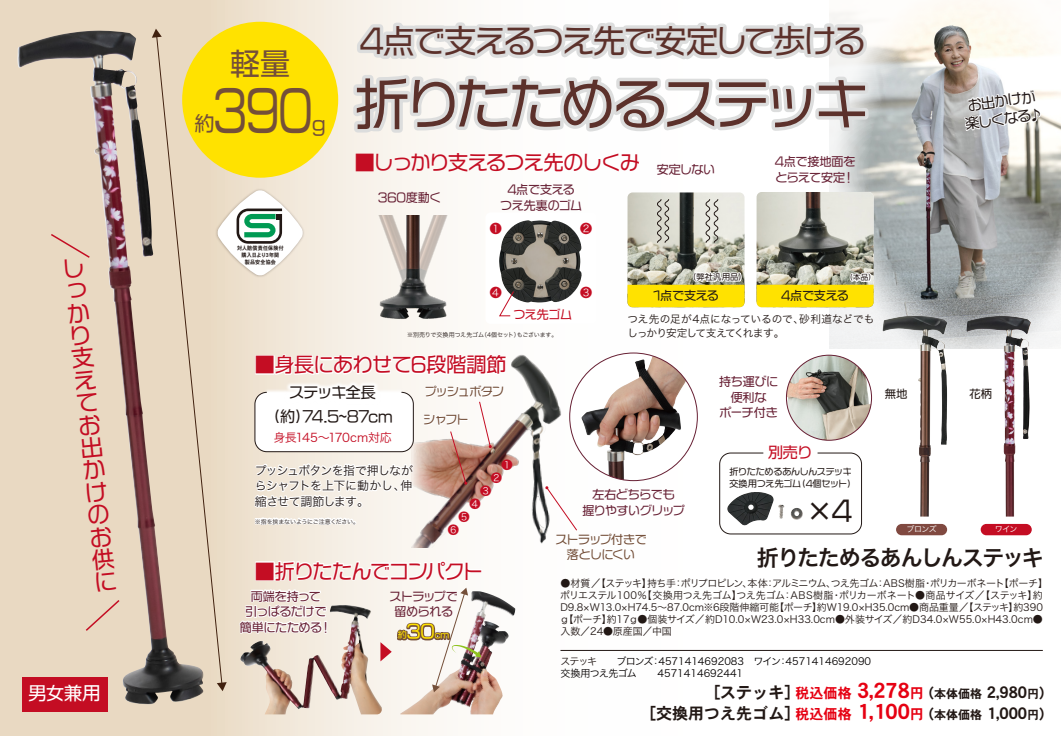
<style>
.page{position:relative;width:1061px;height:736px;background:#fff}
.page>*{position:absolute;margin:0;border:0;box-sizing:border-box;transform-origin:0 0}
.t1{font:55px "VDL Logona Regular";letter-spacing:-.065em;color:#5c312b}
.t2{font:53.8px "VDL Logona Regular";color:#744f39;scale:.8 1}
.t3{font:32px "VDL Logona Regular";letter-spacing:-.045em;color:#5c312b}
.t4{font:30px "VDL Logona Regular";color:#744f39}
.t5{font:27px "VDL Logona Regular";color:#221815}
.t6{font:22.5px/22.5px "VDL Logona Regular";color:#c40d23;text-align:justify}
.t7{font:22px "Hira Kaku Pro W6";letter-spacing:-.065em;color:#221815}
.t8{font:20px "VDL Logona Regular";letter-spacing:-.04em;color:#c40d23}
.t9{font:20px "VDL Logona Regular";letter-spacing:-.02em;color:#c40d23}
.t10{font:20px "VDL Logona Regular";color:#744f39}
.t11{font:18px "VDL Logona Regular";color:#fff}
.t12{font:16px/21px "DFHS Gothic W7 MP RKSJ H";color:#221815;text-align:right}
.t13{font:15px "VDL Logona Regular";letter-spacing:-.04em;color:#221815}
.t14{font:15px "VDL Logona Regular";color:#c40d23}
.t15{font:14px/18.2px "VDL Logona Regular";color:#221815;text-align:center}
.t16{font:12px/15.6px "VDL Logona Regular";letter-spacing:-.025em;color:#672034;text-align:center}
.t17{font:12px/15.6px "Hira Kaku Pro N W3";letter-spacing:-.055em;color:#221815;text-align:justify}
.t18{font:12px/14.4px "VDL Logona Regular";letter-spacing:-.065em;color:#744f39;text-align:center}
.t19{font:12px "Hira Kaku Pro N W3";letter-spacing:-.04em;color:#c40d23}
.t20{font:12px "VDL Logona Regular";letter-spacing:-.015em;color:#221815}
.t21{font:12px "VDL Logona Regular";letter-spacing:-.03em;color:#c40d23}
.t22{font:11.2px "Hira Kaku Pro N W3";color:#c40d23}
.t23{font:11.2px "VDL Logona Regular";color:#221815}
.t24{font:10.7px/13.9px "Hira Kaku Pro N W3";letter-spacing:-.03em;color:#221815}
.t25{font:10px/12px "Hira Kaku Pro W3";letter-spacing:-.015em;color:#221815}
.t26{font:10px/12px "Hira Kaku Pro W3";color:#040000}
.t27{font:9px/11.7px "VDL Logona Regular";letter-spacing:-.02em;color:#221815}
.t28{font:9px "VDL Logona Regular";color:#ffe200}
.t29{font:8.2px "VDL Logona Regular";letter-spacing:.02em;color:#221815}
.t30{font:8px "Hira Kaku Pro W3";letter-spacing:-.075em;color:#fff}
.t31{font:7.6px "VDL Logona Regular";color:#221815}
.t32{font:6px "Hira Kaku Pro N W3";letter-spacing:-.03em;color:#221815}
.t33{font:5.5px/6.9px "DFHS Gothic W7 MP RKSJ H";letter-spacing:.025em;color:#221815;text-align:center;scale:.92 1}
.s1{font-size:18px}
.s2{font-size:14px;color:#e60012}
.s3{font-size:21px;color:#e60012}
.s4{font-size:14px}
.s5{font-size:12px}
</style>
<div class="page">
<div style="left:0;top:0;width:707px;height:736px;background:linear-gradient(to right,#e4d1b6,#fff)"></div>
<img style="left:828px;top:0;width:232px;height:348px">
<div style="left:182px;top:22px;width:156px;height:156px;background:#ffe200;border-radius:50%"></div>
<img style="left:223px;top:154px;width:116px;height:157px">
<svg style="left:223px;top:190px;width:80px;height:86px"></svg>
<img style="left:17px;top:31px;width:188px;height:673px">
<svg style="left:49px;top:232px;width:42px;height:27px"></svg>
<svg style="left:84px;top:598px;width:37px;height:34px"></svg>
<img style="left:627px;top:192px;width:117px;height:78px">
<svg style="left:656px;top:198px;width:13px;height:46px"></svg>
<svg style="left:705px;top:198px;width:13px;height:46px"></svg>
<img style="left:756px;top:192px;width:117px;height:75px">
<svg style="left:627px;top:270px;width:117px;height:37px;background:#e3d245"></svg>
<svg style="left:756px;top:267px;width:117px;height:40px;background:#decd4a"></svg>
<img style="left:882px;top:316px;width:64px;height:200px">
<img style="left:1005px;top:472px;width:10px;height:44px">
<img style="left:958px;top:303px;width:84px;height:169px">
<img style="left:727px;top:492px;width:46px;height:33px">
<img style="left:778px;top:504px;width:25px;height:16px">
<div style="left:719px;top:452px;width:142px;height:82px;border:1px solid #221815;border-radius:11px"></div>
<div style="left:230px;top:354px;width:20px;height:76px;background:#ecdfcc"></div>
<img style="left:401px;top:343px;width:183px;height:204px">
<svg style="left:545px;top:478px;width:132px;height:83px"></svg>
<svg style="left:569px;top:353px;width:128px;height:127px"></svg>
<img style="left:581px;top:359px;width:70px;height:64px">
<img style="left:787px;top:355px;width:83px;height:85px">
<img style="left:363px;top:215px;width:98px;height:75px">
<div style="left:485px;top:212px;width:111px;height:112px;background:#fff;border-radius:5px"></div>
<img style="left:499px;top:220px;width:82px;height:82px">
<div style="left:490px;top:223px;width:10px;height:10px;background:#fff;border-radius:50%"></div>
<svg style="left:252px;top:290px;width:262px;height:252px"></svg>
<div style="left:895px;top:524px;width:51px;height:11px;background:#804940;border-radius:6px"></div>
<div style="left:980px;top:524px;width:51px;height:11px;background:#c40d23;border-radius:6px"></div>
<svg style="left:962px;top:88px;width:79px;height:58px"></svg>
<img style="left:303px;top:692px;width:51px;height:12px">
<img style="left:400px;top:692px;width:82px;height:22px">
<svg style="left:234px;top:559px;width:249px;height:133px"></svg>
<svg style="left:350px;top:13px;width:550px;height:123px"></svg>
<div style="left:22px;top:677px;width:85px;height:34px;background:#c40d23"></div>
<svg style="left:155px;top:35px;width:68px;height:650px;background:#e1d0a8"></svg>
<svg style="left:152px;top:29px;width:10px;height:9px"></svg>
<svg style="left:217px;top:682px;width:10px;height:9px"></svg>
<hr style="left:560px;top:650px;width:482px;height:1px;background:#221815">
<h3 class="t4" style="left:230px;top:43px;width:61px">軽量</h3>
<h2 class="t2" style="left:214px;top:74px;width:124px">390</h2>
<h3 class="t10" style="left:194px;top:110px;width:21px">約</h3>
<h3 class="t10" style="left:312px;top:110px;width:15px">g</h3>
<h3 class="t3" style="left:359px;top:19px;width:507px">4点で支えるつえ先で安定して歩ける</h3>
<h1 class="t1" style="left:354px;top:67px;width:516px">折りたためるステッキ</h1>
<h3 class="t8" style="left:354px;top:149px;width:362px">■しっかり支えるつえ先のしくみ <sub>安定しない</sub></h3>
<p class="t16" style="left:774px;top:153px;width:82px;text-align:left">4点で接地面をとらえて安定！</p>
<p class="t16" style="left:500px;top:182px;width:84px">4点で支えるつえ先裏のゴム</p>
<p class="t16" style="left:378px;top:189px;width:65px">360度動く</p>
<p class="t19" style="left:489px;top:217px;width:13px">❶</p>
<p class="t19" style="left:580px;top:217px;width:13px">❷</p>
<h3 class="t15" style="left:961px;top:96px;width:80px;rotate:-7deg">お出かけが楽しくなる♪</h3>
<p class="t33" style="left:237px;top:245px;width:52px">対人賠償責任保険付購入日より3年間</p>
<h3 class="t6" style="left:60px;top:258px;width:14px;rotate:-6deg">しっかり支えてお出かけのお供に</h3>
<p class="t33" style="left:245px;top:259px;width:35px">製品安全協会</p>
<p class="t29" style="left:688px;top:271px;width:60px">（弊社汎用品）</p>
<p class="t31" style="left:845px;top:272px;width:32px">（本品）</p>
<p class="t19" style="left:489px;top:282px;width:13px">❹</p>
<p class="t19" style="left:580px;top:282px;width:13px">❸</p>
<p class="t20" style="left:653px;top:288px;width:67px">1点で支える</p>
<p class="t20" style="left:781px;top:288px;width:69px">4点で支える</p>
<p class="t21" style="left:513px;top:307px;width:60px">つえ先ゴム</p>
<p class="t24" style="left:627px;top:311px;width:248px">つえ先の足が4点になっているので、砂利道などでもしっかり安定して支えてくれます。</p>
<p class="t32" style="left:407px;top:329px;width:152px">※別売りで交換用つえ先ゴム（4個セット）もございます。</p>
<h3 class="t9" style="left:255px;top:351px;width:253px">■身長にあわせて6段階調節</h3>
<h3 class="t13" style="left:265px;top:406px;width:129px">（約）74.5̃87cm</h3>
<p class="t19" style="left:273px;top:426px;width:120px">身長145～170cm対応</p>
<p class="t16" style="left:719px;top:373px;width:60px">持ち運びに便利な<br>ポーチ付き</p>
<h3 class="t13" style="left:289px;top:382px;width:88px">ステッキ全長</h3>
<p class="t18" style="left:424px;top:384px;width:81px">プッシュボタン</p>
<p class="t23" style="left:884px;top:386px;width:24px">無地</p>
<p class="t23" style="left:969px;top:386px;width:24px">花柄</p>
<p class="t18" style="left:423px;top:412px;width:46px">シャフト</p>
<h3 class="t14" style="left:767px;top:442px;width:46px">別売り</h3>
<p class="t22" style="left:501px;top:455px;width:13px">❶</p>
<p class="t17" style="left:255px;top:461px;width:160px">プッシュボタンを指で押しながらシャフトを上下に動かし、伸縮させて調節します。</p>
<p class="t27" style="left:729px;top:465px;width:128px">折りたためるあんしんステッキ交換用つえ先ゴム（4個セット）</p>
<p class="t22" style="left:490px;top:468px;width:13px">❷</p>
<p class="t22" style="left:480px;top:481px;width:13px">❸</p>
<p class="t16" style="left:582px;top:486px;width:104px">左右どちらでも<br>握りやすいグリップ</p>
<p class="t22" style="left:469px;top:494px;width:13px">❹</p>
<h3 class="t5" style="left:806px;top:492px;width:48px">×4</h3>
<p class="t22" style="left:458px;top:507px;width:13px">❺</p>
<p class="t32" style="left:255px;top:516px;width:106px">※指を挟まないようにご注意ください。</p>
<p class="t22" style="left:448px;top:520px;width:13px">❻</p>
<p class="t30" style="left:906px;top:522px;width:32px">ブロンズ</p>
<p class="t30" style="left:994px;top:522px;width:24px">ワイン</p>
<p class="t18" style="left:555px;top:532px;width:93px">ストラップ付きで落としにくい</p>
<h3 class="t7" style="left:756px;top:537px;width:288px">折りたためるあんしんステッキ</h3>
<h3 class="t8" style="left:255px;top:557px;width:229px">■折りたたんでコンパクト</h3>
<p class="t25" style="left:559px;top:577px;width:490px">●材質／【ステッキ】持ち手：ポリプロピレン、本体：アルミニウム、つえ先ゴム：ABS樹脂・ポリカーボネート【ポーチ】ポリエステル100％【交換用つえ先ゴム】つえ先ゴム：ABS樹脂・ポリカーボネート●商品サイズ／【ステッキ】約D9.8×W13.0×H74.5～87.0cm※6段階伸縮可能【ポーチ】約W19.0×H35.0cm●商品重量／【ステッキ】約390ｇ【ポーチ】約17ｇ●個装サイズ／約D10.0×W23.0×H33.0cm●外装サイズ／約D34.0×W55.0×H43.0cm●入数／24●原産国／中国</p>
<p class="t16" style="left:389px;top:588px;width:70px">ストラップで留められる</p>
<p class="t16" style="left:240px;top:588px;width:93px">両端を持って<br>引っぱるだけで簡単にたためる！</p>
<p class="t28" style="left:398px;top:629px;width:53px">約<span class="s1">30</span>cm</p>
<h3 class="t11" style="left:29px;top:681px;width:73px">男女兼用</h3>
<p class="t26" style="left:560px;top:655px;width:312px;text-indent:56px">ブロンズ：4571414692083　ワイン：4571414692090交換用つえ先ゴム</p>
<p class="t25" style="left:560px;top:655px;width:38px">ステッキ</p>
<p class="t26" style="left:657px;top:667px;width:87px">4571414692441</p>
<h3 class="t12" style="left:650px;top:682px;width:395px">[ステッキ] <span class="s2">税込価格</span> <span class="s3">3,278</span><span class="s2">円</span> <span class="s4">(</span><span class="s5">本体価格</span> 2,980<span class="s5">円</span><span class="s4">)<br></span>[交換用つえ先ゴム] <span class="s2">税込価格</span> <span class="s3">1,100</span><span class="s2">円</span> <span class="s4">(</span><span class="s5">本体価格</span> 1,000<span class="s5">円</span><span class="s4">)</span></h3>
</div>
